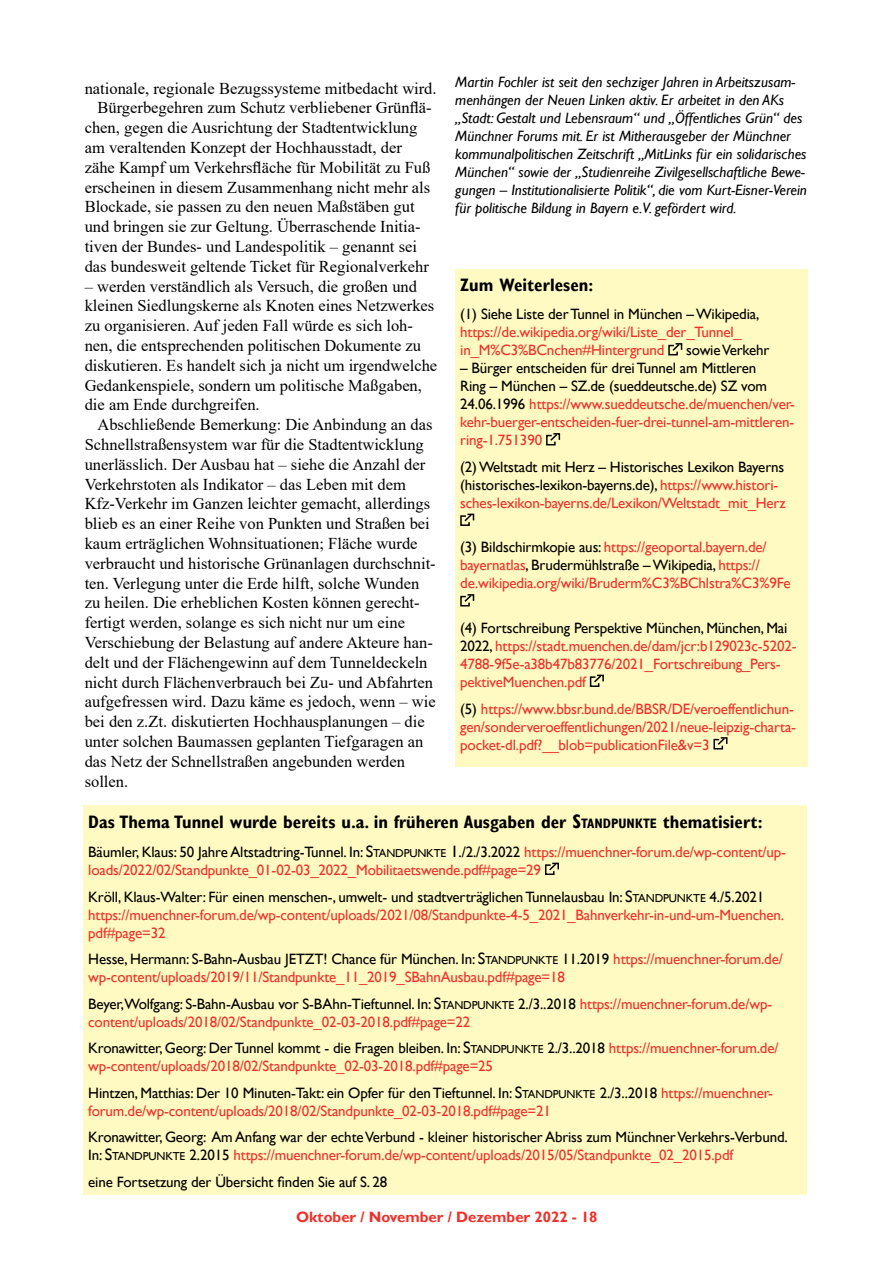
<style>
.page{position:relative;width:893px;height:1263px;background:#fff}
.page>*{position:absolute;margin:0;border:0;box-sizing:border-box;transform-origin:0 0}
.t1{font:700 condensed 18px "Gill Sans";color:#000}
.t2{font:16.5px/19.8px "Times New Roman";color:#000}
.t3{font:15px/18px "Gill Sans";letter-spacing:-.01em;color:#ee312a}
.t4{font:15px/18px "Gill Sans";letter-spacing:-.01em;color:#000}
.t5{font:italic 15px/18px "Gill Sans";color:#000}
.t6{font:700 15px "Gill Sans";color:#ee312a}
.s1{color:#000}
.s2{color:#ee312a}
.s3{font-size:19.5px}
.s4{font-size:13.65px}
.s5{font-size:16.5px;color:#000}
.s6{font-size:11.55px;color:#000}
.s7{font-size:16.5px}
.s8{font-size:11.55px}
</style>
<div class="page">
<div style="left:455px;top:269px;width:353px;height:497px;background:#fffac2"></div>
<svg style="left:668px;top:343px;width:15px;height:13px"></svg>
<svg style="left:546px;top:433px;width:15px;height:13px"></svg>
<svg style="left:460px;top:513px;width:15px;height:13px"></svg>
<svg style="left:460px;top:594px;width:15px;height:13px"></svg>
<svg style="left:589px;top:674px;width:15px;height:13px"></svg>
<svg style="left:713px;top:737px;width:15px;height:13px"></svg>
<div style="left:83px;top:806px;width:724px;height:389px;background:#fffac2"></div>
<svg style="left:545px;top:862px;width:14px;height:13px"></svg>
<p class="t2" style="left:85px;top:78px;width:353px">nationale, regionale Bezugssysteme mitbedacht wird.</p>
<p class="t2" style="left:97px;top:97px;width:336px">Bürgerbegehren zum Schutz verbliebener Grünflä-</p>
<p class="t2" style="left:85px;top:117px;width:334px">chen, gegen die Ausrichtung der Stadtentwicklung</p>
<p class="t2" style="left:85px;top:137px;width:319px">am veraltenden Konzept der Hochhausstadt, der</p>
<p class="t2" style="left:85px;top:157px;width:347px">zähe Kampf um Verkehrsfläche für Mobilität zu Fuß</p>
<p class="t2" style="left:85px;top:177px;width:347px">erscheinen in diesem Zusammenhang nicht mehr als</p>
<p class="t2" style="left:85px;top:196px;width:331px">Blockade, sie passen zu den neuen Maßstäben gut</p>
<p class="t2" style="left:85px;top:216px;width:337px">und bringen sie zur Geltung. Überraschende Initia-</p>
<p class="t2" style="left:85px;top:236px;width:334px">tiven der Bundes- und Landespolitik – genannt sei</p>
<p class="t2" style="left:85px;top:256px;width:346px">das bundesweit geltende Ticket für Regionalverkehr</p>
<p class="t2" style="left:85px;top:276px;width:354px">– werden verständlich als Versuch, die großen und kleinen Siedlungskerne als Knoten eines Netzwerkes zu organisieren. Auf jeden Fall würde es sich loh&shy;nen, die entsprechenden politischen Dokumente zu diskutieren. Es handelt sich ja nicht um irgendwelche Gedankenspiele, sondern um politische Maßgaben, die am Ende durchgreifen.</p>
<p class="t2" style="left:85px;top:414px;width:352px;text-indent:13px">Abschließende Bemerkung: Die Anbindung an das Schnellstraßensystem war für die Stadtentwicklung unerlässlich. Der Ausbau hat – siehe die Anzahl der Verkehrstoten als Indikator – das Leben mit dem Kfz-Verkehr im Ganzen leichter gemacht, allerdings blieb es an einer Reihe von Punkten und Straßen bei kaum erträglichen Wohnsituationen; Fläche wurde verbraucht und historische Grünanlagen durchschnit&shy;ten. Verlegung unter die Erde hilft, solche Wunden zu heilen. Die erheblichen Kosten können gerecht&shy;fertigt werden, solange es sich nicht nur um eine Verschiebung der Belastung auf andere Akteure han&shy;delt und der Flächengewinn auf dem Tunneldeckeln nicht durch Flächenverbrauch bei Zu- und Abfahrten aufgefressen wird. Dazu käme es jedoch, wenn – wie bei den z.Zt. diskutierten Hochhausplanungen – die unter solchen Baumassen geplanten Tiefgaragen an das Netz der Schnellstraßen angebunden werden sollen.</p>
<p class="t5" style="left:455px;top:73px;width:353px">Martin Fochler ist seit den sechziger Jahren in Arbeitszusam&shy;menhängen der Neuen Linken aktiv. Er arbeitet in den AKs „Stadt: Gestalt und Lebensraum“ und „Öffentliches Grün“ des Münchner Forums mit. Er ist Mitherausgeber der Münchner kommunalpolitischen Zeitschrift „MitLinks für ein solidarisches München“ sowie der „Studienreihe Zivilgesellschaftliche Bewe&shy;gungen – Institutionalisierte Politik“, die vom Kurt-Eisner-Verein für politische Bildung in Bayern e.V. gefördert wird.</p>
<p class="t1" style="left:460px;top:274px;width:135px">Zum Weiterlesen:</p>
<p class="t4" style="left:460px;top:306px;width:301px">(1) Siehe Liste der Tunnel in München – Wikipedia,</p>
<p class="t3" style="left:460px;top:324px;width:283px">https://de.wikipedia.org/wiki/Liste_der_Tunnel_ in_M%C3%BCnchen#Hintergrund</p>
<p class="t4" style="left:686px;top:342px;width:85px">sowie Verkehr</p>
<p class="t3" style="left:460px;top:360px;width:336px"><span class="s1">– Bürger entscheiden für drei Tunnel am Mittleren<br>Ring – München – SZ.de (sueddeutsche.de) SZ vom 24.06.1996</span> https://www.sueddeutsche.de/muenchen/ver&shy;kehr-buerger-entscheiden-fuer-drei-tunnel-am-mittleren&shy;ring-1.751390</p>
<p class="t4" style="left:460px;top:458px;width:327px">(2) Weltstadt mit Herz – Historisches Lexikon Bayerns (historisches-lexikon-bayerns.de), <span class="s2">https://www.histori&shy;sches-lexikon-bayerns.de/Lexikon/Weltstadt_mit_Herz</span></p>
<p class="t3" style="left:460px;top:539px;width:332px"><span class="s1">(3) Bildschirmkopie aus:</span> https://geoportal.bayern.de/ bayernatlas<span class="s1">, Brudermühlstraße – Wikipedia,</span> https:// de.wikipedia.org/wiki/Bruderm%C3%BChlstra%C3%9Fe</p>
<p class="t3" style="left:460px;top:619px;width:338px"><span class="s1">(4) Fortschreibung Perspektive München, München, Mai 2022,</span> https://stadt.muenchen.de/dam/jcr:b129023c-5202- 4788-9f5e-a38b47b83776/2021_Fortschreibung_Pers&shy;pektiveMuenchen.pdf</p>
<p class="t3" style="left:460px;top:700px;width:337px"><span class="s1">(5)</span> https://www.bbsr.bund.de/BBSR/DE/veroeffentlichun&shy;gen/sonderveroeffentlichungen/2021/neue-leipzig-charta&shy;pocket-dl.pdf?__blob=publicationFile&amp;v=3</p>
<p class="t1" style="left:88px;top:811px;width:676px">Das Thema Tunnel wurde bereits u.a. in früheren Ausgaben der <span class="s3">S</span><span class="s4">TANDPUNKTE</span> thematisiert:</p>
<p class="t3" style="left:88px;top:843px;width:699px"><span class="s1">Bäumler, Klaus: 50 Jahre Altstadtring-Tunnel. In:</span> <span class="s5">S</span><span class="s6">TANDPUNKTE</span> <span class="s5">1</span><span class="s1">./2./3.2022</span> https://muenchner-forum.de/wp-content/up&shy;loads/2022/02/Standpunkte_01-02-03_2022_Mobilitaetswende.pdf#page=29</p>
<p class="t3" style="left:88px;top:888px;width:697px"><span class="s1">Kröll, Klaus-Walter: Für einen menschen-, umwelt- und stadtverträglichen Tunnelausbau In:</span> <span class="s5">S</span><span class="s6">TANDPUNKTE</span> <span class="s1">4./5.2021 </span>https://muenchner-forum.de/wp-content/uploads/2021/08/Standpunkte-4-5_2021_Bahnverkehr-in-und-um-Muenchen. pdf#page=32</p>
<p class="t3" style="left:88px;top:950px;width:696px"><span class="s1">Hesse, Hermann: S-Bahn-Ausbau JETZT! Chance für München. In:</span> <span class="s5">S</span><span class="s6">TANDPUNKTE</span> <span class="s1">11.2019</span> https://muenchner-forum.de/ wp-content/uploads/2019/11/Standpunkte_11_2019_SBahnAusbau.pdf#page=18</p>
<p class="t3" style="left:88px;top:995px;width:685px"><span class="s1">Beyer,Wolfgang: S-Bahn-Ausbau vor S-BAhn-Tieftunnel. In:</span> <span class="s5">S</span><span class="s6">TANDPUNKTE</span> <span class="s1">2./3..2018</span> https://muenchner-forum.de/wp&shy;content/uploads/2018/02/Standpunkte_02-03-2018.pdf#page=22</p>
<p class="t3" style="left:88px;top:1039px;width:692px"><span class="s1">Kronawitter, Georg: Der Tunnel kommt - die Fragen bleiben. In:</span> <span class="s5">S</span><span class="s6">TANDPUNKTE</span> <span class="s1">2./3..2018</span> https://muenchner-forum.de/ wp-content/uploads/2018/02/Standpunkte_02-03-2018.pdf#page=25</p>
<p class="t3" style="left:88px;top:1084px;width:686px"><span class="s1">Hintzen, Matthias: Der 10 Minuten-Takt: ein Opfer für den Tieftunnel. In:</span> <span class="s5">S</span><span class="s6">TANDPUNKTE</span> <span class="s1">2./3..2018</span> https://muenchner&shy;forum.de/wp-content/uploads/2018/02/Standpunkte_02-03-2018.pdf#page=21</p>
<p class="t4" style="left:88px;top:1128px;width:701px">Kronawitter, Georg: Am Anfang war der echte Verbund - kleiner historischer Abriss zum Münchner Verkehrs-Verbund.<br>In: <span class="s7">S</span><span class="s8">TANDPUNKTE</span> 2.2015 <span class="s2">https://muenchner-forum.de/wp-content/uploads/2015/05/Standpunkte_02_2015.pdf</span></p>
<p class="t4" style="left:88px;top:1173px;width:301px">eine Fortsetzung der Übersicht finden Sie auf S. 28</p>
<p class="t6" style="left:296px;top:1208px;width:303px">Oktober / November / Dezember 2022 - 18</p>
</div>
